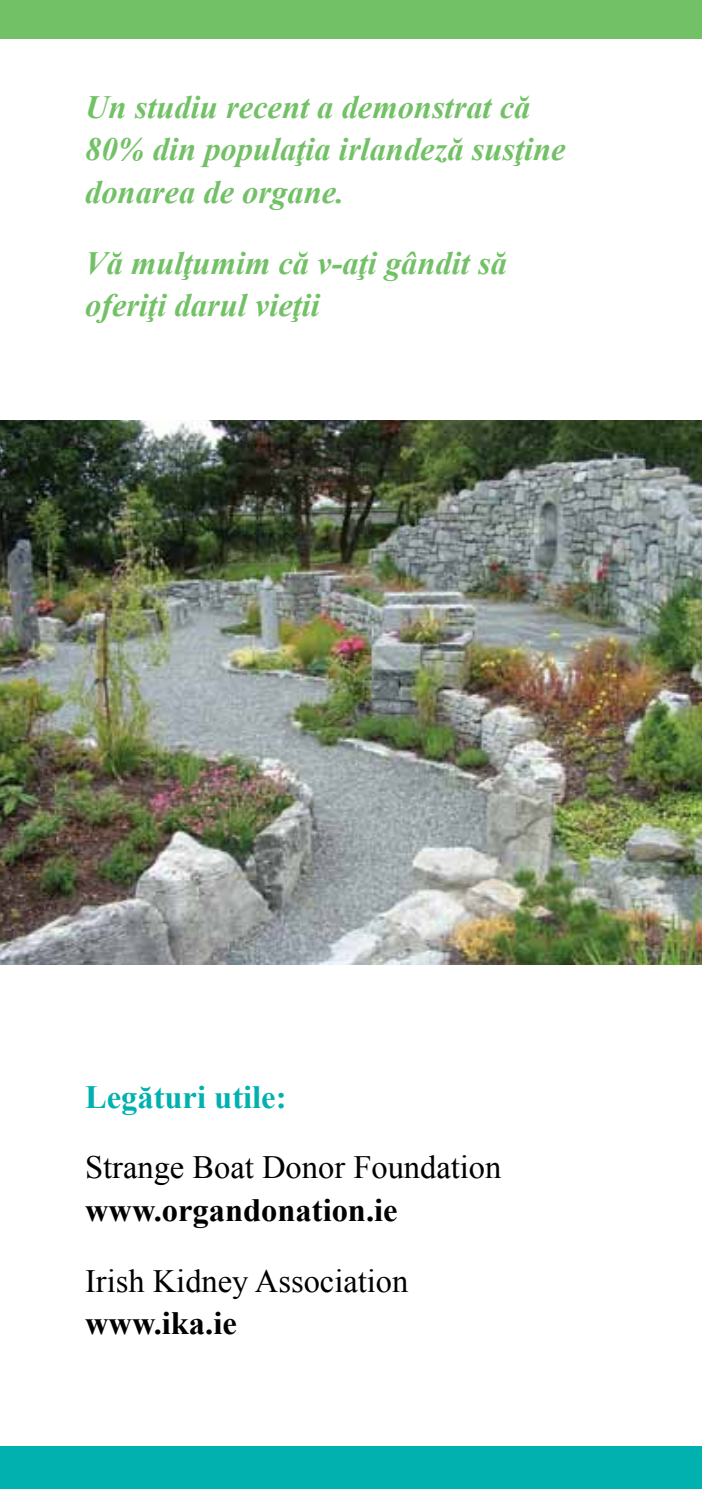
<style>
.page{position:relative;width:702px;height:1489px;background:#fff}
.page>*{position:absolute;margin:0;border:0;box-sizing:border-box;transform-origin:0 0}
.t1{font:italic 700 32.5px/42.5px "Times New Roman";color:#73c167}
.t2{font:32.5px "Times New Roman";color:#000}
.t3{font:700 32.5px "Times New Roman";color:#000}
.t4{font:700 32.5px "Times New Roman";color:#00b1b0}
</style>
<div class="page">
<div style="left:0;top:1446px;width:702px;height:42px;background:#00b1b0"></div>
<div style="left:0;top:0;width:702px;height:39px;background:#73c167"></div>
<img style="left:0;top:421px;width:702px;height:543px">
<p class="t1" style="left:85px;top:85px;width:482px">Un studiu recent a demonstrat că<br>80% din populaţia irlandeză susţine donarea de organe.</p>
<p class="t1" style="left:85px;top:241px;width:423px">Vă mulţumim că v-aţi gândit să oferiţi darul vieţii</p>
<p class="t4" style="left:85px;top:1074px;width:203px">Legături utile:</p>
<p class="t2" style="left:85px;top:1145px;width:418px">Strange Boat Donor Foundation</p>
<p class="t3" style="left:85px;top:1187px;width:314px">www.organdonation.ie</p>
<p class="t2" style="left:85px;top:1258px;width:325px">Irish Kidney Association</p>
<p class="t3" style="left:85px;top:1300px;width:153px">www.ika.ie</p>
</div>
